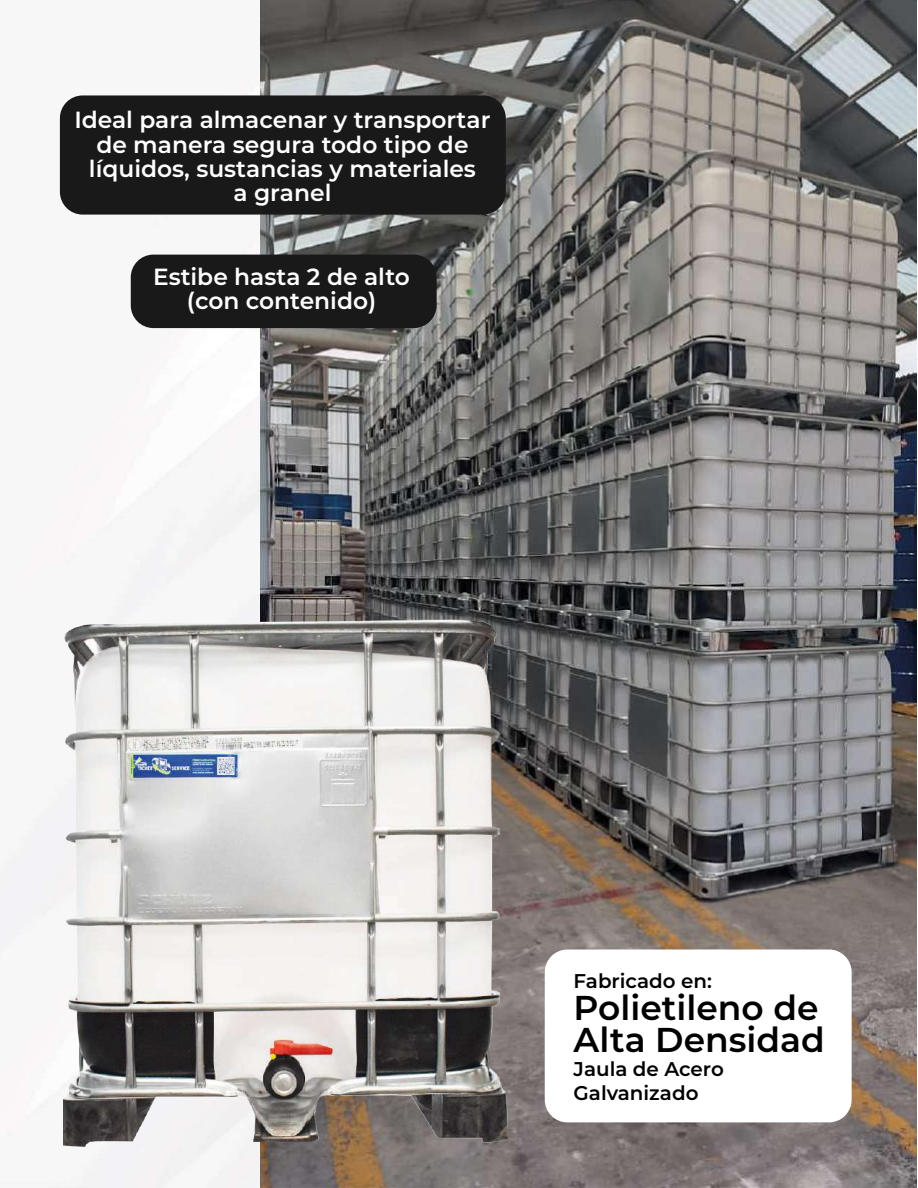
<style>
.page{position:relative;width:918px;height:1188px;background:#fff}
.page>*{position:absolute;margin:0;border:0;box-sizing:border-box;transform-origin:0 0}
.t1{font:600 34.5px/32px "Montserrat";color:#000}
.t2{font:600 23.4px/24.3px "Montserrat";color:#fff;text-align:center}
.t3{font:600 19.8px/24.3px "Montserrat";color:#000}
</style>
<div class="page">
<img style="left:0;top:53px;width:260px;height:1134px">
<img style="left:260px;top:0;width:656px;height:1188px">
<img style="left:64px;top:620px;width:443px;height:526px">
<div style="left:60px;top:95px;width:446px;height:120px;background:#191919;border-radius:23px"></div>
<div style="left:131px;top:255px;width:306px;height:73px;background:#191919;border-radius:23px"></div>
<div style="left:545px;top:949px;width:307px;height:173px;background:#fff;border-radius:23px"></div>
<p class="t2" style="left:74px;top:107px;width:418px">Ideal para almacenar y transportar de manera segura todo tipo de líquidos, sustancias y materiales<br>a granel</p>
<p class="t2" style="left:153px;top:263px;width:258px">Estibe hasta 2 de alto (con contenido)</p>
<p class="t3" style="left:574px;top:968px;width:140px">Fabricado en:</p>
<h1 class="t1" style="left:574px;top:990px;width:253px">Polietileno de<br>Alta Densidad</h1>
<p class="t3" style="left:574px;top:1056px;width:152px">Jaula de Acero<br>Galvanizado</p>
</div>
